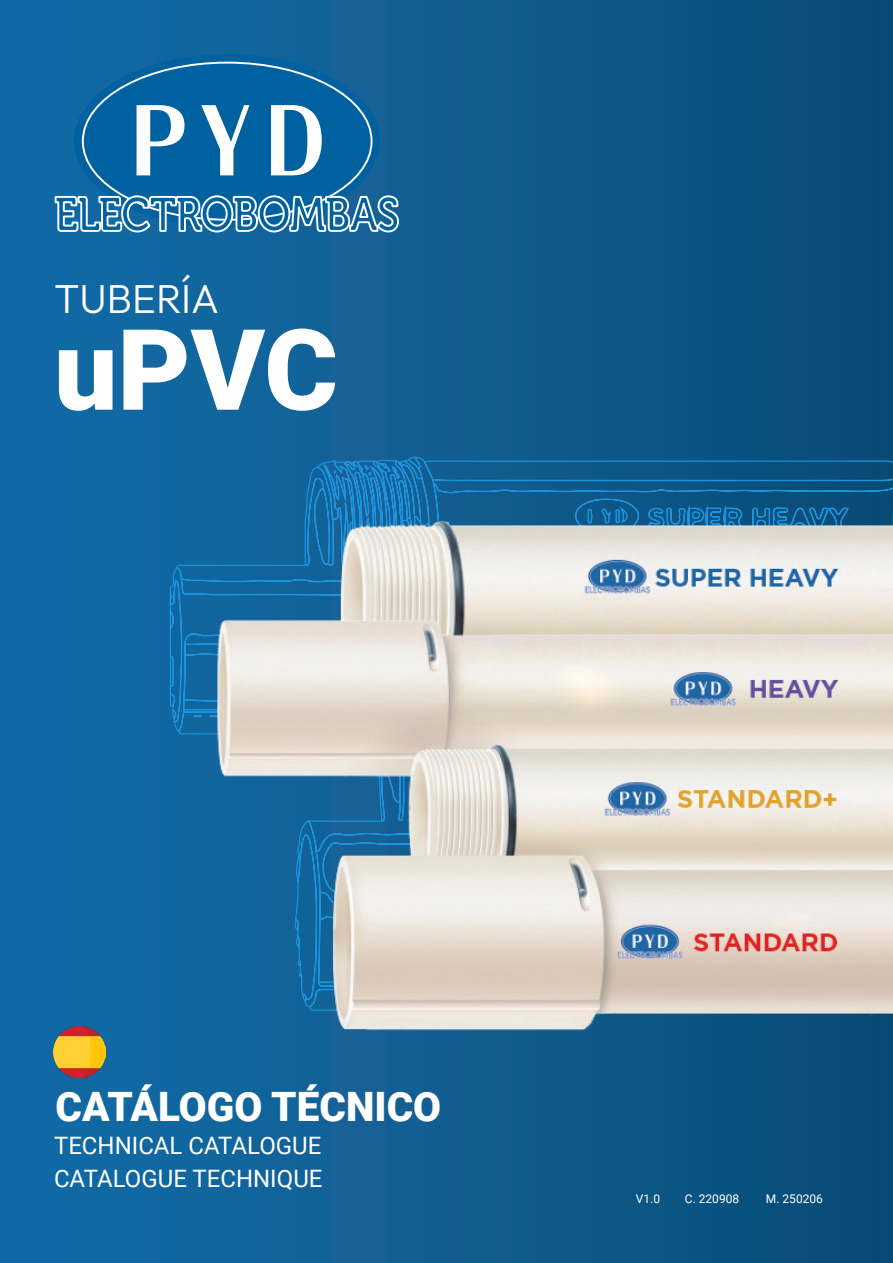
<style>
.page{position:relative;width:893px;height:1263px;background:#fff}
.page>*{position:absolute;margin:0;border:0;box-sizing:border-box;transform-origin:0 0}
.t1{font:900 112.5px "Roboto";color:#fff}
.t2{font:900 40.5px "Roboto";color:#fff}
.t3{font:100 40.5px "Outfit";color:#fff}
.t4{font:24px "Roboto";color:#fff}
.t5{font:12px "Roboto";color:#fff}
</style>
<div class="page">
<div style="left:0;top:0;width:893px;height:1263px;background:linear-gradient(to right,#146da9,#0a4c76)"></div>
<img style="left:54px;top:1026px;width:51px;height:52px">
<div style="left:74px;top:54px;width:306px;height:174px;background:#0061a0;border-radius:50%"></div>
<svg style="left:137px;top:105px;width:47px;height:70px"></svg>
<svg style="left:201px;top:105px;width:48px;height:70px"></svg>
<svg style="left:271px;top:105px;width:51px;height:70px"></svg>
<svg style="left:54px;top:194px;width:346px;height:39px"></svg>
<svg style="left:169px;top:220px;width:724px;height:282px;background:#105b8d"></svg>
<img style="left:145px;top:502px;width:748px;height:536px">
<p class="t3" style="left:54px;top:275px;width:167px">TUBERÍA</p>
<p class="t1" style="left:54px;top:291px;width:286px">uPVC</p>
<p class="t2" style="left:56px;top:1079px;width:387px">CATÁLOGO TÉCNICO</p>
<p class="t4" style="left:54px;top:1129px;width:269px">TECHNICAL CATALOGUE</p>
<p class="t4" style="left:54px;top:1161px;width:270px">CATALOGUE TECHNIQUE</p>
<p class="t5" style="left:636px;top:1191px;width:26px">V1.0</p>
<p class="t5" style="left:685px;top:1191px;width:56px">C. 220908</p>
<p class="t5" style="left:766px;top:1191px;width:59px">M. 250206</p>
</div>
